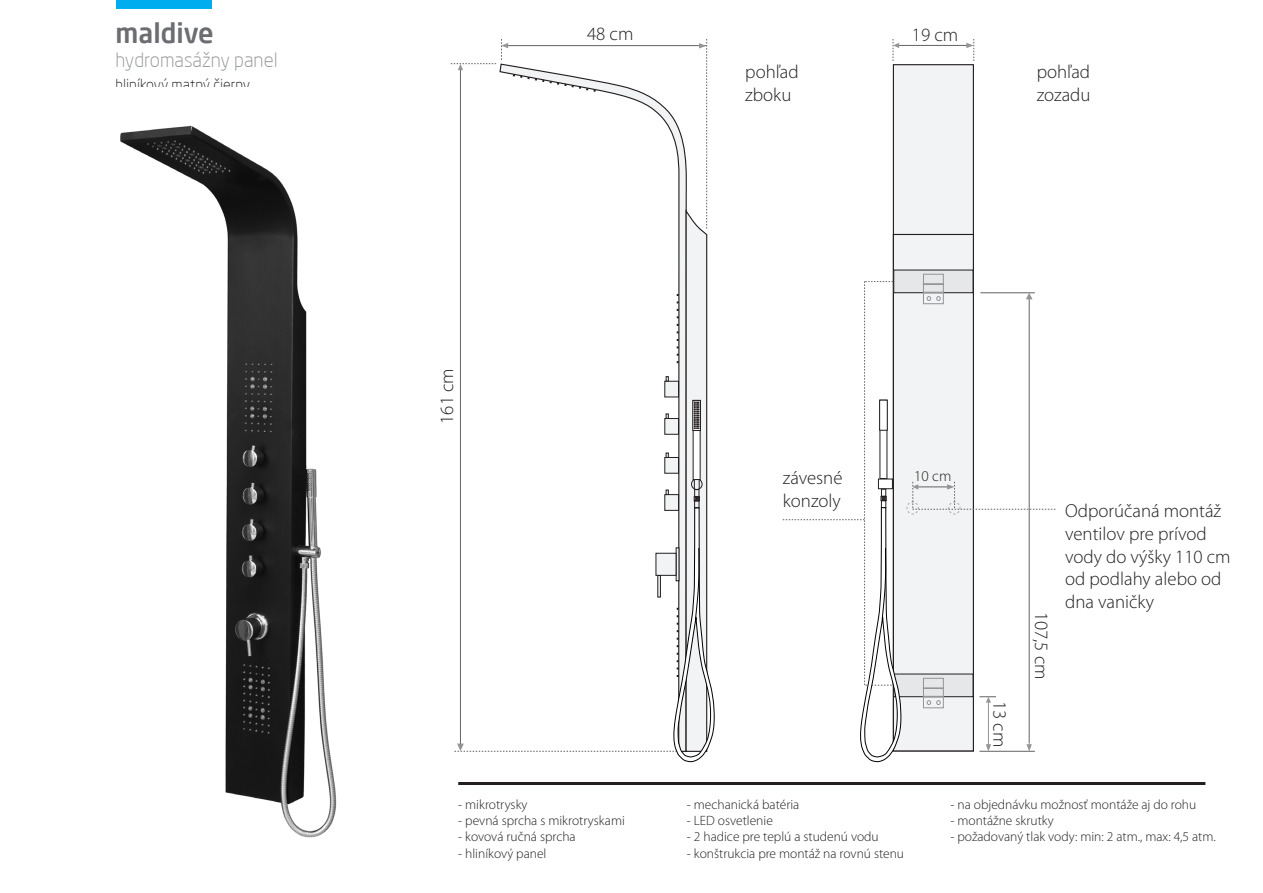
<style>
.page{position:relative;width:1263px;height:893px;background:#fff}
.page>*{position:absolute;margin:0;border:0;box-sizing:border-box;transform-origin:0 0}
.t1{font:500 27.15px "Neo Sans Pro";color:#6c6d70}
.t2{font:300 19.5px "Neo Sans Pro";color:#939598}
.t3{font:300 18.9px/22.6px "Myriad Pro";color:#231f20}
.t4{font:300 15px "Neo Sans Pro";color:#231f20}
.t5{font:300 15px "Myriad Pro";color:#231f20}
.t6{font:300 13.5px "Myriad Pro";color:#231f20}
</style>
<div class="page">
<div style="left:116px;top:0;width:95px;height:9px;background:#00aeef"></div>
<hr style="left:458px;top:782px;width:747px;height:3px;background:#231f20">
<div style="left:893px;top:64px;width:81px;height:687px;background:#f2f3f4;border:1px solid #231f20"></div>
<div style="left:893px;top:234px;width:81px;height:517px;background:#f2f3f4;border:1px solid #231f20"></div>
<div style="left:893px;top:270px;width:80px;height:23px;background:#e6e7e9"></div>
<hr style="left:894px;top:45px;width:75px;height:1px;background:#636366">
<svg style="left:893px;top:39px;width:6px;height:22px"></svg>
<svg style="left:966px;top:39px;width:8px;height:22px"></svg>
<div style="left:923px;top:274px;width:20px;height:30px;border:1px solid #939598"></div>
<img style="left:120px;top:125px;width:217px;height:713px">
<svg style="left:783px;top:281px;width:272px;height:481px"></svg>
<svg style="left:451px;top:39px;width:264px;height:723px"></svg>
<p class="t1" style="left:116px;top:16px;width:100px">maldive</p>
<p class="t2" style="left:116px;top:48px;width:164px">hydromasážny panel</p>
<p class="t4" style="left:116px;top:76px;width:136px">hliníkový matný čierny</p>
<p class="t3" style="left:435px;top:424px;width:57px;rotate:-90deg">161 cm</p>
<p class="t3" style="left:587px;top:22px;width:48px">48 cm</p>
<p class="t3" style="left:912px;top:23px;width:48px">19 cm</p>
<p class="t3" style="left:745px;top:60px;width:55px">pohľad</p>
<p class="t3" style="left:745px;top:83px;width:48px">zboku</p>
<p class="t3" style="left:1037px;top:60px;width:55px">pohľad</p>
<p class="t3" style="left:1037px;top:83px;width:55px">zozadu</p>
<p class="t3" style="left:783px;top:466px;width:61px">závesné</p>
<p class="t3" style="left:783px;top:489px;width:59px">konzoly</p>
<p class="t5" style="left:914px;top:467px;width:39px">10 cm</p>
<p class="t3" style="left:1011px;top:701px;width:48px;rotate:90deg">13 cm</p>
<p class="t3" style="left:1053px;top:612px;width:69px;rotate:90deg">107,5 cm</p>
<p class="t3" style="left:1065px;top:500px;width:167px">Odporúčaná montáž ventilov pre prívod vody do výšky 110 cm od podlahy alebo od</p>
<p class="t3" style="left:1065px;top:590px;width:91px">dna vaničky</p>
<p class="t6" style="left:458px;top:796px;width:71px">- mikrotrysky</p>
<p class="t6" style="left:458px;top:813px;width:168px">- pevná sprcha s mikrotryskami</p>
<p class="t6" style="left:458px;top:829px;width:119px">- kovová ručná sprcha</p>
<p class="t6" style="left:458px;top:845px;width:90px">- hliníkový panel</p>
<p class="t6" style="left:687px;top:796px;width:114px">- mechanická batéria</p>
<p class="t6" style="left:687px;top:813px;width:87px">- LED osvetlenie</p>
<p class="t6" style="left:687px;top:829px;width:193px">- 2 hadice pre teplú a studenú vodu</p>
<p class="t6" style="left:687px;top:845px;width:219px">- konštrukcia pre montáž na rovnú stenu</p>
<p class="t6" style="left:950px;top:796px;width:247px">- na objednávku možnosť montáže aj do rohu</p>
<p class="t6" style="left:950px;top:813px;width:105px">- montážne skrutky</p>
<p class="t6" style="left:950px;top:829px;width:267px">- požadovaný tlak vody: min: 2 atm., max: 4,5 atm.</p>
</div>
